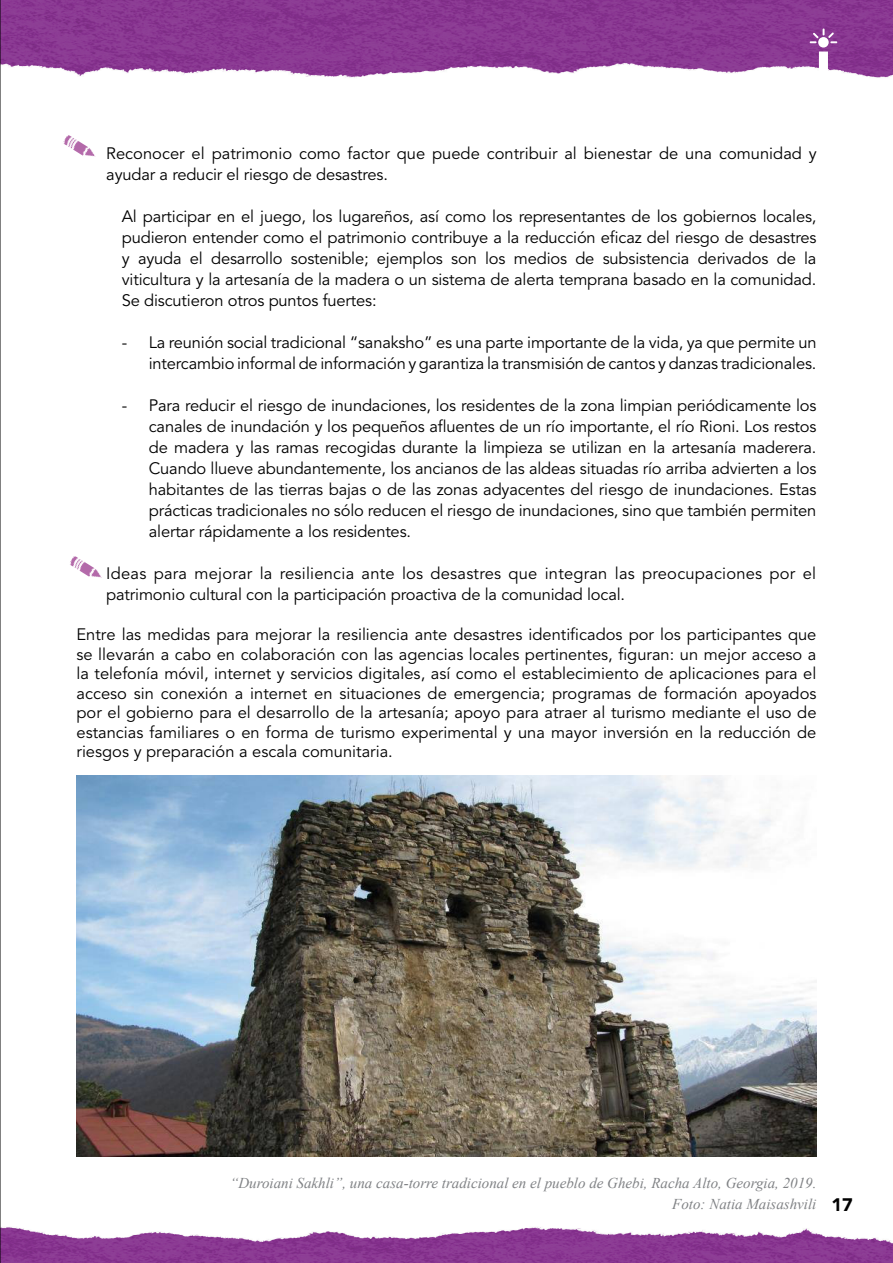
<style>
.page{position:relative;width:893px;height:1263px;background:#fff}
.page>*{position:absolute;margin:0;border:0;box-sizing:border-box;transform-origin:0 0}
.t1{font:900 18px "Avenir LT Std";color:#000}
.t2{font:16.5px/21px "Avenir LT Std";letter-spacing:-.01em;color:#000;text-align:justify}
.t3{font:16.5px/21px "Avenir LT Std";letter-spacing:.015em;color:#000}
.t4{font:italic 15px/21px "Times New Roman";color:#808285;text-align:right}
</style>
<div class="page">
<img style="left:1px;top:0;width:892px;height:78px">
<img style="left:1px;top:1227px;width:892px;height:36px">
<svg style="left:810px;top:29px;width:27px;height:49px"></svg>
<img style="left:77px;top:775px;width:739px;height:382px">
<img style="left:63px;top:135px;width:33px;height:22px">
<img style="left:70px;top:556px;width:32px;height:22px">
<hr style="left:0;top:0;width:1px;height:1263px;background:#000">
<p class="t2" style="left:106px;top:143px;width:712px">Reconocer el patrimonio como factor que puede contribuir al bienestar de una comunidad y ayudar a reducir el riesgo de desastres.</p>
<p class="t2" style="left:122px;top:206px;width:696px">Al participar en el juego, los lugareños, así como los representantes de los gobiernos locales, pudieron entender como el patrimonio contribuye a la reducción eficaz del riesgo de desastres y ayuda el desarrollo sostenible; ejemplos son los medios de subsistencia derivados de la viticultura y la artesanía de la madera o un sistema de alerta temprana basado en la comunidad.<br>Se discutieron otros puntos fuertes:</p>
<p class="t2" style="left:122px;top:332px;width:696px;text-align:right">- La reunión social tradicional “sanaksho” es una parte importante de la vida, ya que permite un intercambio informal de información y garantiza la transmisión de cantos y danzas tradicionales.</p>
<p class="t2" style="left:149px;top:395px;width:669px;text-indent:-27px">- Para reducir el riesgo de inundaciones, los residentes de la zona limpian periódicamente los canales de inundación y los pequeños afluentes de un río importante, el río Rioni. Los restos de madera y las ramas recogidas durante la limpieza se utilizan en la artesanía maderera.<br>Cuando llueve abundantemente, los ancianos de las aldeas situadas río arriba advierten a los habitantes de las tierras bajas o de las zonas adyacentes del riesgo de inundaciones. Estas prácticas tradicionales no sólo reducen el riesgo de inundaciones, sino que también permiten alertar rápidamente a los residentes.</p>
<p class="t3" style="left:106px;top:563px;width:711px">Ideas para mejorar la resiliencia ante los desastres que integran las preocupaciones por el patrimonio cultural con la participación proactiva de la comunidad local.</p>
<p class="t2" style="left:77px;top:625px;width:741px;line-height:19.5px">Entre las medidas para mejorar la resiliencia ante desastres identificados por los participantes que se llevarán a cabo en colaboración con las agencias locales pertinentes, figuran: un mejor acceso a la telefonía móvil, internet y servicios digitales, así como el establecimiento de aplicaciones para el acceso sin conexión a internet en situaciones de emergencia; programas de formación apoyados por el gobierno para el desarrollo de la artesanía; apoyo para atraer al turismo mediante el uso de estancias familiares o en forma de turismo experimental y una mayor inversión en la reducción de riesgos y preparación a escala comunitaria.</p>
<p class="t4" style="left:230px;top:1172px;width:588px">“Duroiani Sakhli”, una casa-torre tradicional en el pueblo de Ghebi, Racha Alto, Georgia, 2019.<br>Foto: Natia Maisashvili</p>
<p class="t1" style="left:831px;top:1194px;width:23px">17</p>
</div>
